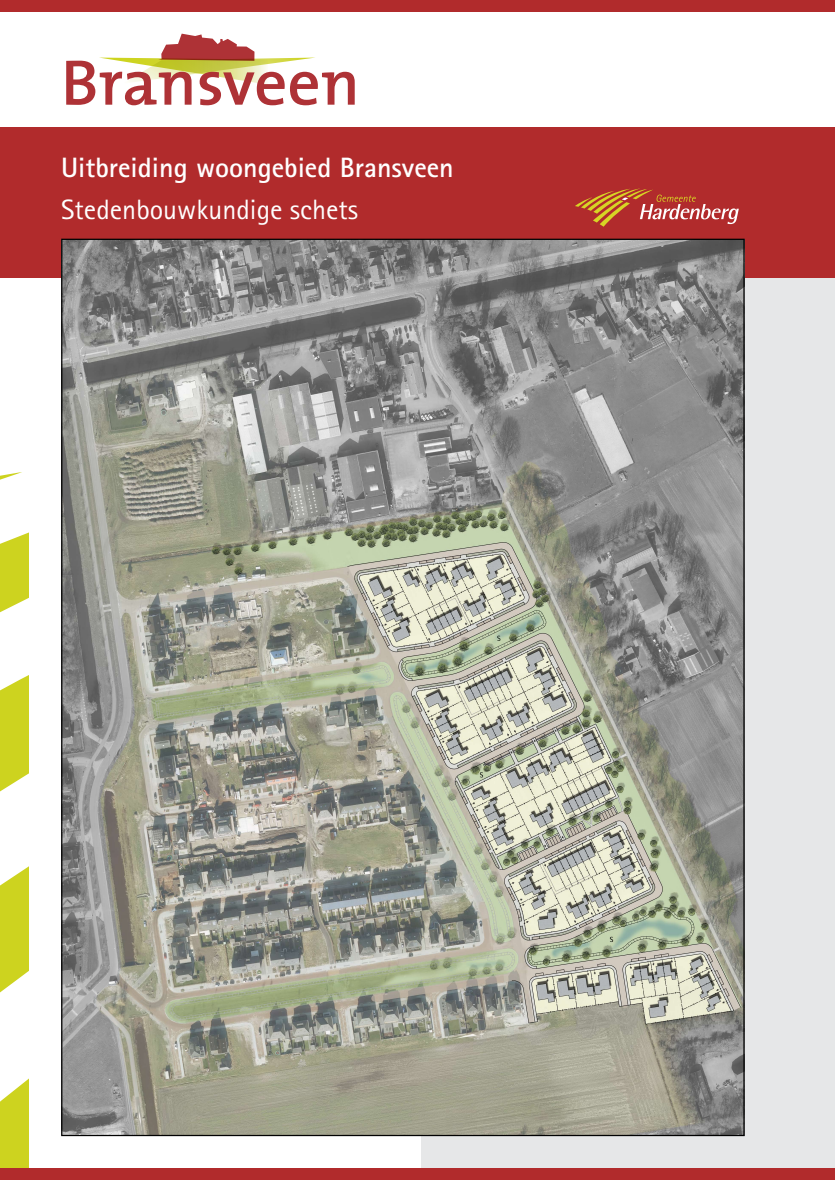
<style>
.page{position:relative;width:835px;height:1180px;background:#fff}
.page>*{position:absolute;margin:0;border:0;box-sizing:border-box;transform-origin:0 0}
.t1{font:600 64.89px "The Mix";color:#ae3236}
.t2{font:700 28px "Rotis Sans Serif";color:#fff}
.t3{font:28px "Rotis Sans Serif";color:#fff}
</style>
<div class="page">
<div style="left:421px;top:239px;width:413px;height:929px;background:#e6e7e8"></div>
<div style="left:0;top:127px;width:834px;height:151px;background:#b12b2c"></div>
<svg style="left:0;top:472px;width:28px;height:696px"></svg>
<img style="left:63px;top:241px;width:679px;height:893px">
<svg style="left:99px;top:34px;width:216px;height:50px"></svg>
<div style="left:0;top:0;width:834px;height:11px;background:#b12b2c"></div>
<div style="left:0;top:1168px;width:834px;height:12px;background:#b12b2c"></div>
<svg style="left:575px;top:188px;width:163px;height:39px"></svg>
<h1 class="t1" style="left:61px;top:29px;width:300px">Bransveen</h1>
<p class="t2" style="left:61px;top:150px;width:394px">Uitbreiding woongebied Bransveen</p>
<p class="t3" style="left:61px;top:193px;width:298px">Stedenbouwkundige schets</p>
</div>
